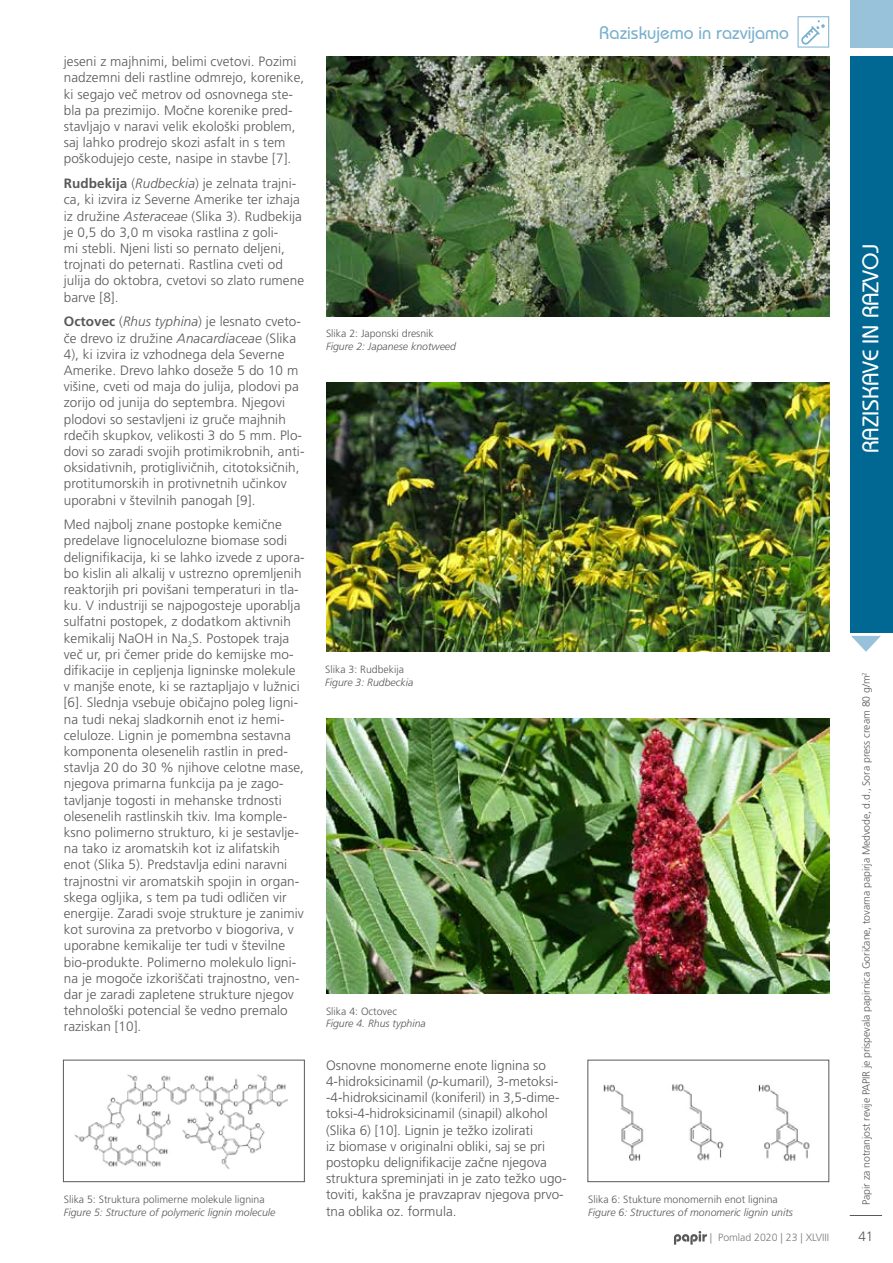
<style>
.page{position:relative;width:893px;height:1263px;background:#fff}
.page>*{position:absolute;margin:0;border:0;box-sizing:border-box;transform-origin:0 0}
.t1{font:500 22.5px "Bauhaus IT Cby BT";color:#fff}
.t2{font:500 18px "Bauhaus IT Cby BT";color:#79b0cc}
.t3{font:300 13.5px/16.2px "Frutiger LT Pro";letter-spacing:.005em;color:#58595b}
.t4{font:300 10.5px "Frutiger LT Pro";color:#58595b}
.t5{font:italic 300 10.5px "Frutiger LT Pro";color:#58595b}
.t6{font:300 10.5px "Frutiger LT Pro";color:#797a7d}
.s1{font-weight:700}
.s2{font-style:italic}
</style>
<div class="page">
<svg style="left:851px;top:636px;width:30px;height:16px"></svg>
<div style="left:850px;top:56px;width:43px;height:576px;background:#006892"></div>
<div style="left:850px;top:0;width:43px;height:48px;background:#97c2d9"></div>
<hr style="left:850px;top:1215px;width:32px;height:1px;background:#58595b">
<svg style="left:674px;top:1231px;width:33px;height:13px"></svg>
<svg style="left:798px;top:16px;width:31px;height:32px"></svg>
<img style="left:326px;top:56px;width:503px;height:260px">
<img style="left:326px;top:382px;width:503px;height:270px">
<img style="left:326px;top:719px;width:503px;height:274px">
<img style="left:74px;top:1074px;width:214px;height:95px">
<div style="left:63px;top:1060px;width:242px;height:122px;border:1px solid #58595b"></div>
<div style="left:587px;top:1060px;width:242px;height:122px;border:1px solid #58595b"></div>
<img style="left:603px;top:1084px;width:207px;height:77px">
<p class="t3" style="left:64px;top:54px;width:242px">jeseni z majhnimi, belimi cvetovi. Pozimi nadzemni deli rastline odmrejo, korenike, ki segajo več metrov od osnovnega ste&shy;bla pa prezimijo. Močne korenike pred&shy;stavljajo v naravi velik ekološki problem, saj lahko prodrejo skozi asfalt in s tem poškodujejo ceste, nasipe in stavbe [7].</p>
<p class="t3" style="left:64px;top:175px;width:242px"><span class="s1">Rudbekija</span> (<span class="s2">Rudbeckia</span>) je zelnata trajni&shy;ca, ki izvira iz Severne Amerike ter izhaja iz družine <span class="s2">Asteraceae</span> (Slika 3). Rudbekija je 0,5 do 3,0 m visoka rastlina z goli-<br>mi stebli. Njeni listi so pernato deljeni, trojnati do peternati. Rastlina cveti od julija do oktobra, cvetovi so zlato rumene barve [8].</p>
<p class="t3" style="left:64px;top:314px;width:242px"><span class="s1">Octovec</span> (<span class="s2">Rhus typhina</span>) je lesnato cveto&shy;če drevo iz družine <span class="s2">Anacardiaceae</span> (Slika 4), ki izvira iz vzhodnega dela Severne Amerike. Drevo lahko doseže 5 do 10 m višine, cveti od maja do julija, plodovi pa zorijo od junija do septembra. Njegovi plodovi so sestavljeni iz gruče majhnih rdečih skupkov, velikosti 3 do 5 mm. Plo&shy;dovi so zaradi svojih protimikrobnih, anti&shy;oksidativnih, protiglivičnih, citotoksičnih, protitumorskih in protivnetnih učinkov uporabni v številnih panogah [9].</p>
<p class="t3" style="left:64px;top:516px;width:242px">Med najbolj znane postopke kemične predelave lignocelulozne biomase sodi delignifikacija, ki se lahko izvede z upora&shy;bo kislin ali alkalij v ustrezno opremljenih reaktorjih pri povišani temperaturi in tla&shy;ku. V industriji se najpogosteje uporablja sulfatni postopek, z dodatkom aktivnih kemikalij NaOH in Na<sub>2</sub>S. Postopek traja več ur, pri čemer pride do kemijske mo&shy;difikacije in cepljenja ligninske molekule v manjše enote, ki se raztapljajo v lužnici [6]. Slednja vsebuje običajno poleg ligni&shy;na tudi nekaj sladkornih enot iz hemi&shy;celuloze. Lignin je pomembna sestavna komponenta olesenelih rastlin in pred&shy;stavlja 20 do 30 % njihove celotne mase, njegova primarna funkcija pa je zago&shy;tavljanje togosti in mehanske trdnosti olesenelih rastlinskih tkiv. Ima komple&shy;ksno polimerno strukturo, ki je sestavlje&shy;na tako iz aromatskih kot iz alifatskih enot (Slika 5). Predstavlja edini naravni trajnostni vir aromatskih spojin in organ&shy;skega ogljika, s tem pa tudi odličen vir energije. Zaradi svoje strukture je zanimiv kot surovina za pretvorbo v biogoriva, v uporabne kemikalije ter tudi v številne bio-produkte. Polimerno molekulo ligni&shy;na je mogoče izkoriščati trajnostno, ven&shy;dar je zaradi zapletene strukture njegov tehnološki potencial še vedno premalo raziskan [10].</p>
<p class="t4" style="left:64px;top:1194px;width:202px">Slika 5: Struktura polimerne molekule lignina</p>
<p class="t5" style="left:64px;top:1206px;width:213px">Figure 5: Structure of polymeric lignin molecule</p>
<p class="t4" style="left:326px;top:327px;width:109px">Slika 2: Japonski dresnik</p>
<p class="t5" style="left:326px;top:340px;width:132px">Figure 2: Japanese knotweed</p>
<p class="t4" style="left:325px;top:664px;width:80px">Slika 3: Rudbekija</p>
<p class="t5" style="left:325px;top:676px;width:90px">Figure 3: Rudbeckia</p>
<p class="t4" style="left:326px;top:1005px;width:73px">Slika 4: Octovec</p>
<p class="t5" style="left:326px;top:1017px;width:101px">Figure 4. Rhus typhina</p>
<p class="t3" style="left:326px;top:1057px;width:242px">Osnovne monomerne enote lignina so 4-hidroksicinamil (<span class="s2">p</span>-kumaril), 3-metoksi--4-hidroksicinamil (koniferil) in 3,5-dime&shy;toksi-4-hidroksicinamil (sinapil) alkohol (Slika 6) [10]. Lignin je težko izolirati<br>iz biomase v originalni obliki, saj se pri postopku delignifikacije začne njegova struktura spreminjati in je zato težko ugo&shy;toviti, kakšna je pravzaprav njegova prvo&shy;tna oblika oz. formula.</p>
<h2 class="t2" style="left:599px;top:22px;width:191px">Raziskujemo in razvijamo</h2>
<p class="t4" style="left:588px;top:1194px;width:191px">Slika 6: Stukture monomernih enot lignina</p>
<p class="t5" style="left:588px;top:1206px;width:206px">Figure 6: Structures of monomeric lignin units</p>
<p class="t6" style="left:710px;top:1231px;width:121px">| Pomlad 2020 | 23 | XLVIII</p>
<h1 class="t1" style="left:857px;top:453px;width:211px;rotate:-90deg">RAZISKAVE IN RAZVOJ</h1>
<p class="t4" style="left:860px;top:1205px;width:534px;rotate:-90deg">Papir za notranjost revije PAPIR je prispevala papirnica Goričane, tovarna papirja Medvode, d.d., Sora press cream 80 g/m<sup>2</sup></p>
<p class="t3" style="left:858px;top:1228px;width:17px">41</p>
</div>
